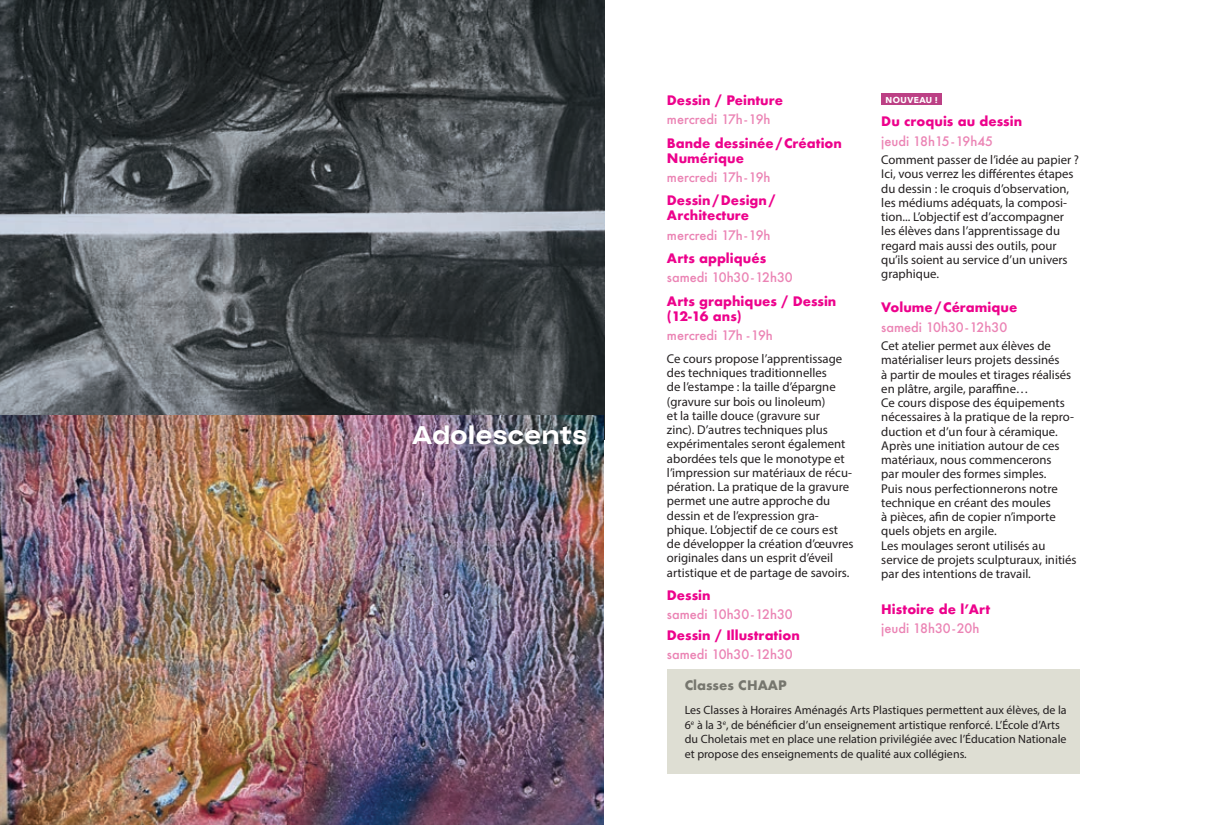
<style>
.page{position:relative;width:1208px;height:825px;background:#fff}
.page>*{position:absolute;margin:0;border:0;box-sizing:border-box;transform-origin:0 0}
.t1{font:700 expanded 25.5px "Bauziet";letter-spacing:.025em;color:#fff}
.t2{font:12.75px/14.2px "Myriad Pro";color:#231f20}
.t3{font:700 12.75px/15px "Futura";color:#ed028c}
.t4{font:500 12.75px "Futura";color:#eb83b4}
.t5{font:700 12.75px "Futura";color:#76766e}
.t6{font:12px/14.5px "Myriad Pro";color:#231f20}
.t7{font:700 8.55px "Avenir Next";letter-spacing:.055em;color:#fff}
</style>
<div class="page">
<img style="left:0;top:0;width:604px;height:439px">
<img style="left:0;top:416px;width:603px;height:409px">
<div style="left:667px;top:670px;width:412px;height:104px;background:#deded3"></div>
<div style="left:881px;top:94px;width:61px;height:11px;background:#bc4085"></div>
<h1 class="t1" style="left:412px;top:418px;width:176px">Adolescents</h1>
<p class="t3" style="left:667px;top:92px;width:118px">Dessin / Peinture</p>
<p class="t4" style="left:667px;top:111px;width:105px">mercredi 17h-19h</p>
<p class="t3" style="left:667px;top:135px;width:177px">Bande dessinée/Création<br>Numérique</p>
<p class="t4" style="left:667px;top:168px;width:105px">mercredi 17h-19h</p>
<p class="t3" style="left:667px;top:193px;width:110px">Dessin/Design/<br>Architecture</p>
<p class="t4" style="left:667px;top:226px;width:105px">mercredi 17h-19h</p>
<p class="t3" style="left:667px;top:251px;width:101px">Arts appliqués</p>
<p class="t4" style="left:667px;top:269px;width:127px">samedi 10h30-12h30</p>
<p class="t3" style="left:667px;top:293px;width:171px">Arts graphiques / Dessin (12-16 ans)</p>
<p class="t4" style="left:667px;top:327px;width:107px">mercredi 17h -19h</p>
<p class="t2" style="left:667px;top:351px;width:188px">Ce cours propose l’apprentissage des techniques traditionnelles<br>de l’estampe : la taille d’épargne (gravure sur bois ou linoleum)<br>et la taille douce (gravure sur<br>zinc). D’autres techniques plus expérimentales seront également abordées tels que le monotype et l’impression sur matériaux de récu&shy;pération. La pratique de la gravure permet une autre approche du dessin et de l’expression gra&shy;phique. L’objectif de ce cours est de développer la création d’œuvres originales dans un esprit d’éveil artistique et de partage de savoirs.</p>
<p class="t3" style="left:667px;top:588px;width:45px">Dessin</p>
<p class="t4" style="left:667px;top:606px;width:127px">samedi 10h30-12h30</p>
<p class="t3" style="left:667px;top:628px;width:134px">Dessin / Illustration</p>
<p class="t4" style="left:667px;top:646px;width:127px">samedi 10h30-12h30</p>
<p class="t7" style="left:885px;top:93px;width:54px">NOUVEAU !</p>
<p class="t3" style="left:881px;top:114px;width:142px">Du croquis au dessin</p>
<p class="t4" style="left:881px;top:132px;width:113px">jeudi 18h15-19h45</p>
<p class="t2" style="left:881px;top:152px;width:199px">Comment passer de l’idée au papier ?<br>Ici, vous verrez les différentes étapes du dessin : le croquis d’observation, les médiums adéquats, la composi&shy;tion... L’objectif est d’accompagner les élèves dans l’apprentissage du regard mais aussi des outils, pour qu’ils soient au service d’un univers graphique.</p>
<p class="t3" style="left:881px;top:300px;width:138px">Volume/Céramique</p>
<p class="t4" style="left:881px;top:318px;width:127px">samedi 10h30-12h30</p>
<p class="t2" style="left:881px;top:338px;width:197px">Cet atelier permet aux élèves de matérialiser leurs projets dessinés<br>à partir de moules et tirages réalisés en plâtre, argile, paraffine…<br>Ce cours dispose des équipements nécessaires à la pratique de la repro&shy;duction et d’un four à céramique.<br>Après une initiation autour de ces matériaux, nous commencerons<br>par mouler des formes simples.<br>Puis nous perfectionnerons notre technique en créant des moules<br>à pièces, afin de copier n’importe quels objets en argile.<br>Les moulages seront utilisés au service de projets sculpturaux, initiés par des intentions de travail.</p>
<p class="t3" style="left:881px;top:601px;width:110px">Histoire de l’Art</p>
<p class="t4" style="left:881px;top:619px;width:100px">jeudi 18h30-20h</p>
<p class="t5" style="left:685px;top:676px;width:104px">Classes CHAAP</p>
<p class="t6" style="left:685px;top:703px;width:383px">Les Classes à Horaires Aménagés Arts Plastiques permettent aux élèves, de la 6<sup>e</sup> à la 3<sup>e</sup>, de bénéficier d’un enseignement artistique renforcé. L’École d’Arts du Choletais met en place une relation privilégiée avec l’Éducation Nationale et propose des enseignements de qualité aux collégiens.</p>
</div>
